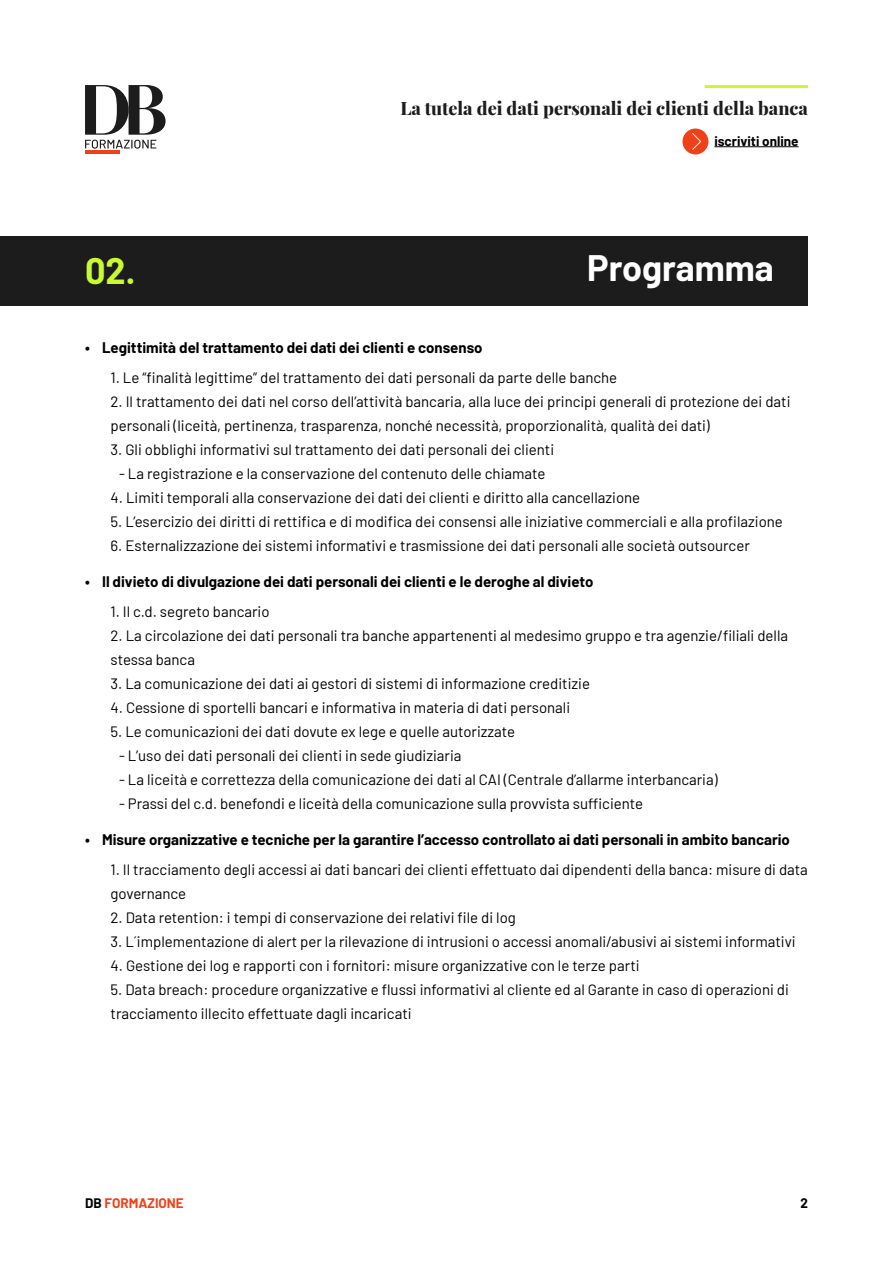
<style>
.page{position:relative;width:893px;height:1263px;background:#fff}
.page>*{position:absolute;margin:0;border:0;box-sizing:border-box;transform-origin:0 0}
.t1{font:700 36px "Barlow";color:#fff}
.t2{font:700 36px "Barlow";color:#c9fa30}
.t3{font:800 18px "Playfair Display";color:#1c1c1c}
.t4{font:15px/24px "Barlow";color:#000}
.t5{font:700 15px "Barlow";color:#000}
.t6{font:700 13.5px "Barlow";color:#000}
.t7{font:700 13.5px "Barlow";color:#f04017}
.s1{color:#000}
</style>
<div class="page">
<hr style="left:85px;top:151px;width:35px;height:3px;background:#f04017">
<svg style="left:85px;top:85px;width:81px;height:64px"></svg>
<hr style="left:705px;top:85px;width:103px;height:3px;background:#c9fa30">
<hr style="left:714px;top:146px;width:85px;height:1px;background:#000">
<div style="left:682px;top:129px;width:26px;height:25px;background:#f04017;border-radius:50%"></div>
<svg style="left:692px;top:133px;width:9px;height:17px"></svg>
<div style="left:0;top:236px;width:808px;height:69px;background:#1c1c1c"></div>
<p class="t3" style="left:400px;top:94px;width:409px">La tutela dei dati personali dei clienti della banca</p>
<p class="t6" style="left:714px;top:131px;width:86px">iscriviti online</p>
<h1 class="t2" style="left:85px;top:244px;width:52px">02.</h1>
<h1 class="t1" style="left:587px;top:241px;width:188px">Programma</h1>
<p class="t5" style="left:85px;top:337px;width:399px">• Legittimità del trattamento dei dati dei clienti e consenso</p>
<p class="t4" style="left:111px;top:364px;width:508px">1. Le “finalità legittime” del trattamento dei dati personali da parte delle banche</p>
<p class="t4" style="left:111px;top:388px;width:681px">2. Il trattamento dei dati nel corso dell’attività bancaria, alla luce dei principi generali di protezione dei dati personali (liceità, pertinenza, trasparenza, nonché necessità, proporzionalità, qualità dei dati)</p>
<p class="t4" style="left:111px;top:436px;width:445px">3. Gli obblighi informativi sul trattamento dei dati personali dei clienti</p>
<p class="t4" style="left:119px;top:460px;width:428px">- La registrazione e la conservazione del contenuto delle chiamate</p>
<p class="t4" style="left:111px;top:484px;width:531px">4. Limiti temporali alla conservazione dei dati dei clienti e diritto alla cancellazione</p>
<p class="t4" style="left:111px;top:508px;width:674px">5. L’esercizio dei diritti di rettifica e di modifica dei consensi alle iniziative commerciali e alla profilazione</p>
<p class="t4" style="left:111px;top:532px;width:641px">6. Esternalizzazione dei sistemi informativi e trasmissione dei dati personali alle società outsourcer</p>
<p class="t5" style="left:85px;top:571px;width:510px">• Il divieto di divulgazione dei dati personali dei clienti e le deroghe al divieto</p>
<p class="t4" style="left:111px;top:598px;width:161px">1. Il c.d. segreto bancario</p>
<p class="t4" style="left:111px;top:622px;width:679px">2. La circolazione dei dati personali tra banche appartenenti al medesimo gruppo e tra agenzie/filiali della stessa banca</p>
<p class="t4" style="left:111px;top:670px;width:481px">3. La comunicazione dei dati ai gestori di sistemi di informazione creditizie</p>
<p class="t4" style="left:111px;top:694px;width:461px">4. Cessione di sportelli bancari e informativa in materia di dati personali</p>
<p class="t4" style="left:111px;top:718px;width:406px">5. Le comunicazioni dei dati dovute ex lege e quelle autorizzate</p>
<p class="t4" style="left:119px;top:742px;width:344px">- L’uso dei dati personali dei clienti in sede giudiziaria</p>
<p class="t4" style="left:119px;top:766px;width:600px">- La liceità e correttezza della comunicazione dei dati al CAI (Centrale d’allarme interbancaria)</p>
<p class="t4" style="left:119px;top:790px;width:526px">- Prassi del c.d. benefondi e liceità della comunicazione sulla provvista sufficiente</p>
<p class="t5" style="left:85px;top:829px;width:706px">• Misure organizzative e tecniche per la garantire l’accesso controllato ai dati personali in ambito bancario</p>
<p class="t4" style="left:111px;top:856px;width:699px">1. Il tracciamento degli accessi ai dati bancari dei clienti effettuato dai dipendenti della banca: misure di data governance</p>
<p class="t4" style="left:111px;top:904px;width:407px">2. Data retention: i tempi di conservazione dei relativi file di log</p>
<p class="t4" style="left:111px;top:928px;width:687px">3. L´implementazione di alert per la rilevazione di intrusioni o accessi anomali/abusivi ai sistemi informativi</p>
<p class="t4" style="left:111px;top:952px;width:531px">4. Gestione dei log e rapporti con i fornitori: misure organizzative con le terze parti</p>
<p class="t4" style="left:111px;top:976px;width:680px">5. Data breach: procedure organizzative e flussi informativi al cliente ed al Garante in caso di operazioni di tracciamento illecito effettuate dagli incaricati</p>
<p class="t7" style="left:85px;top:1193px;width:100px"><span class="s1">DB</span> FORMAZIONE</p>
<p class="t6" style="left:800px;top:1193px;width:9px">2</p>
</div>
